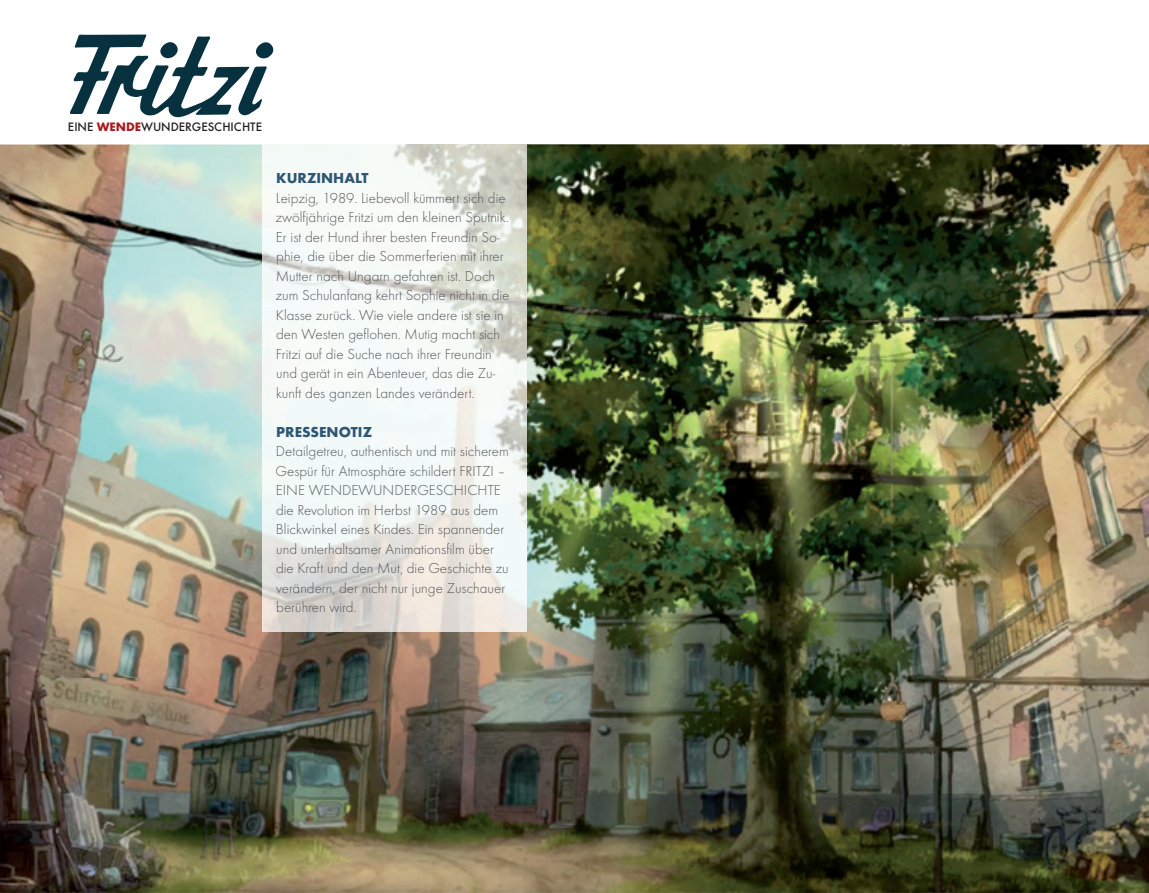
<style>
.page{position:relative;width:1149px;height:893px;background:#fff}
.page>*{position:absolute;margin:0;border:0;box-sizing:border-box;transform-origin:0 0}
.t1{font:300 15px/19.5px "Futura T";color:#57585a}
.t2{font:700 15px "Futura T";color:#2f5672}
.t3{font:500 12.75px "Futura T";color:#231f20}
.s1{font-weight:700;color:#a61c1f}
</style>
<div class="page">
<img style="left:0;top:144px;width:312px;height:749px">
<img style="left:526px;top:144px;width:465px;height:374px">
<img style="left:991px;top:144px;width:157px;height:749px">
<img style="left:522px;top:518px;width:470px;height:375px">
<img style="left:312px;top:632px;width:210px;height:261px">
<img style="left:1070px;top:831px;width:12px;height:15px">
<img style="left:263px;top:144px;width:263px;height:488px">
<svg style="left:70px;top:34px;width:204px;height:84px"></svg>
<p class="t3" style="left:68px;top:119px;width:195px">EINE <span class="s1">WENDE</span>WUNDERGESCHICHTE</p>
<p class="t2" style="left:276px;top:169px;width:94px">KURZINHALT</p>
<p class="t1" style="left:275px;top:188px;width:235px">Leipzig, 1989. Liebevoll kümmert sich die zwölfjährige Fritzi um den kleinen Sputnik.<br>Er ist der Hund ihrer besten Freundin So&shy;phie, die über die Sommerferien mit ihrer Mutter nach Ungarn gefahren ist. Doch zum Schulanfang kehrt Sophie nicht in die Klasse zurück. Wie viele andere ist sie in den Westen geflohen. Mutig macht sich Fritzi auf die Suche nach ihrer Freundin und gerät in ein Abenteuer, das die Zu&shy;kunft des ganzen Landes verändert.</p>
<p class="t2" style="left:276px;top:423px;width:97px">PRESSENOTIZ</p>
<p class="t1" style="left:275px;top:441px;width:235px">Detailgetreu, authentisch und mit sicherem Gespür für Atmosphäre schildert FRITZI – EINE WENDEWUNDERGESCHICHTE die Revolution im Herbst 1989 aus dem Blickwinkel eines Kindes. Ein spannender und unterhaltsamer Animationsfilm über die Kraft und den Mut, die Geschichte zu verändern, der nicht nur junge Zuschauer berühren wird.</p>
</div>
